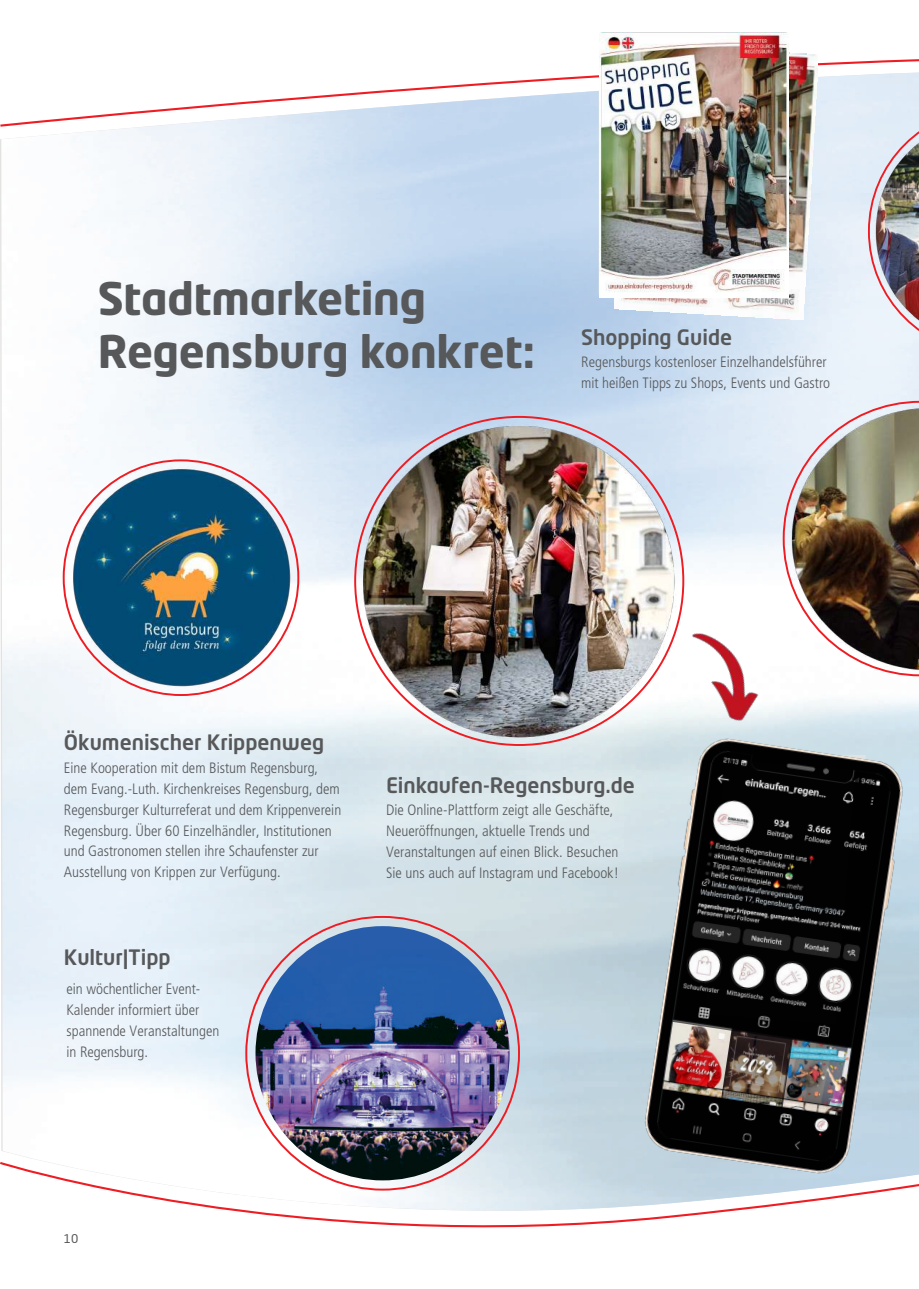
<style>
.page{position:relative;width:919px;height:1289px;background:#fff}
.page>*{position:absolute;margin:0;border:0;box-sizing:border-box;transform-origin:0 0}
.t1{font:700 44.4px/53.2px "Neo Tech Pro";letter-spacing:-.005em;color:#57585a}
.t2{font:500 21px "Neo Tech Pro";color:#57585a}
.t3{font:300 condensed 15px/20.7px "Frutiger LT Std";color:#57585a}
.t4{font:300 condensed 15px/21px "Frutiger";color:#57585a}
.t5{font:12px "Neo Tech Pro";color:#57585a}
.s1{font-family:"Frutiger"}
.s2{font-family:"Frutiger LT Std"}
</style>
<div class="page">
<svg style="left:818px;top:59px;width:100px;height:7px"></svg>
<img style="left:1px;top:72px;width:917px;height:1138px">
<div style="left:851px;top:97px;width:67px;height:267px;background:#e7eff9"></div>
<img style="left:867px;top:108px;width:51px;height:246px">
<img style="left:324px;top:387px;width:388px;height:388px">
<div style="left:757px;top:375px;width:161px;height:186px;background:#e5eef8"></div>
<img style="left:782px;top:401px;width:136px;height:272px">
<img style="left:255px;top:926px;width:254px;height:254px;border-radius:127px">
<img style="left:46px;top:442px;width:271px;height:271px">
<img style="left:614px;top:47px;width:203px;height:272px">
<img style="left:599px;top:33px;width:189px;height:264px">
<img style="left:491px;top:673px;width:427px;height:555px">
<img style="left:609px;top:561px;width:222px;height:221px">
<h1 class="t1" style="left:98px;top:270px;width:438px">Stadtmarketing<br>Regensburg konkret:</h1>
<h2 class="t2" style="left:581px;top:324px;width:153px">Shopping Guide</h2>
<p class="t4" style="left:581px;top:352px;width:247px">Regensburgs kostenloser Einzelhandelsführer</p>
<p class="t3" style="left:581px;top:373px;width:250px">mit heißen Tipps zu Shops, Events und Gastro</p>
<h2 class="t2" style="left:64px;top:729px;width:262px">Ökumenischer Krippenweg</h2>
<p class="t3" style="left:64px;top:758px;width:279px">Eine Kooperation mit dem Bistum Regensburg, dem Evang.-Luth. Kirchenkreises Regensburg, dem Regensburger Kulturreferat und dem Krippenverein Regensburg. Über 60 Einzelhändler, Institutionen und Gastronomen stellen ihre Schaufenster zur Ausstellung von Krippen zur Verfügung.</p>
<h2 class="t2" style="left:64px;top:943px;width:108px">Kultur|Tipp</h2>
<p class="t3" style="left:66px;top:978px;width:135px"><span class="s1">ein</span> wöchentlicher Event-</p>
<p class="t4" style="left:66px;top:999px;width:134px"><span class="s2">K</span>alender informier<span class="s2">t</span> über</p>
<p class="t3" style="left:66px;top:1020px;width:154px">spannende Veranstaltungen</p>
<p class="t4" style="left:66px;top:1041px;width:83px">in Regensburg.</p>
<h2 class="t2" style="left:386px;top:772px;width:250px">Einkaufen-Regensburg.de</h2>
<p class="t4" style="left:386px;top:799px;width:234px">Die Online-Plattform zeigt alle Geschäfte,<br>Neueröffnungen, aktuelle Trends und<br>Veranstaltungen auf einen Blick. <span class="s2">Besuchen</span></p>
<p class="t3" style="left:386px;top:862px;width:234px">Sie uns auch auf Instagram und Facebook!</p>
<p class="t5" style="left:64px;top:1230px;width:16px">10</p>
</div>
